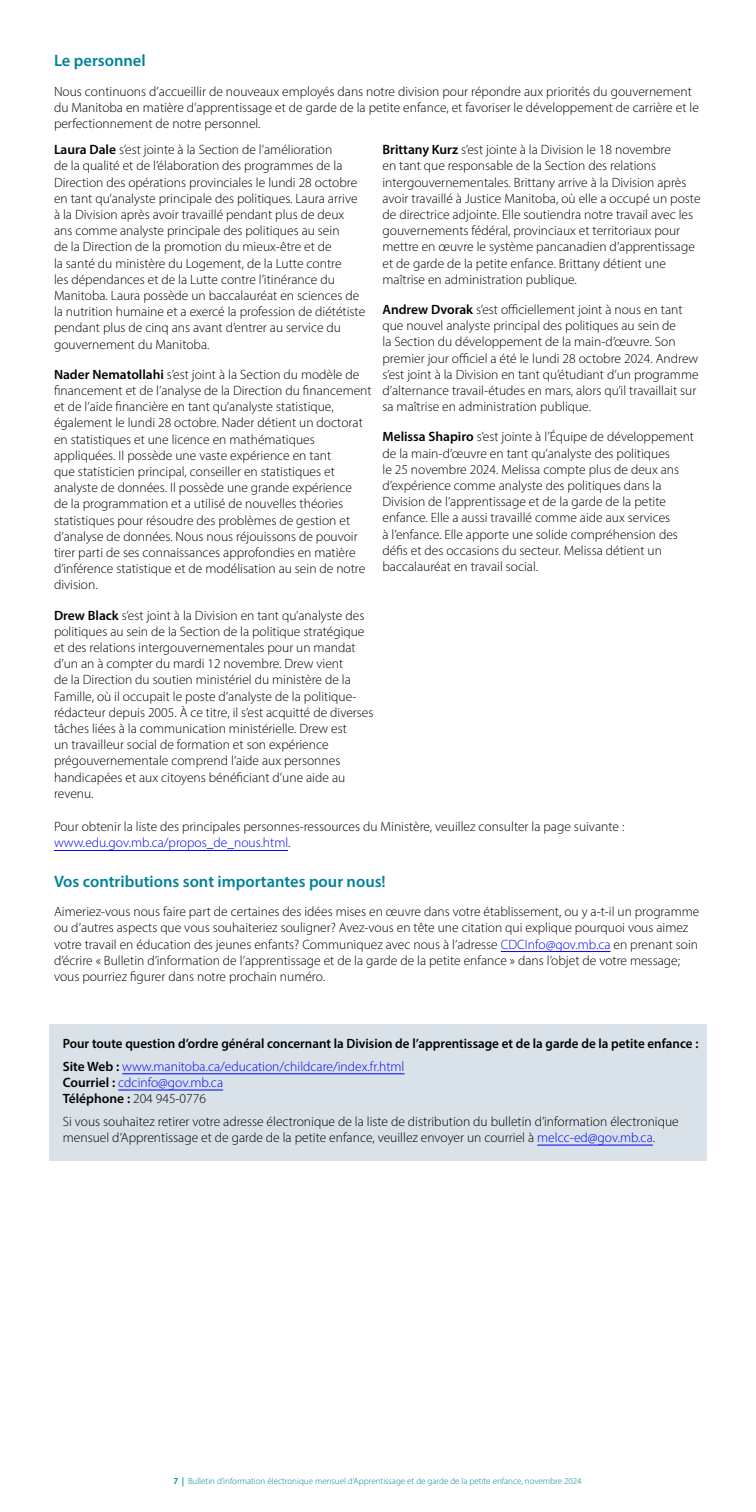
<style>
.page{position:relative;width:756px;height:1512px;background:#fff}
.page>*{position:absolute;margin:0;border:0;box-sizing:border-box;transform-origin:0 0}
.Sub_Head{font:600 16.5px "Myriad Pro";color:#00829a}
.Paragraph_2-col{font:300 13.5px/16.2px "Myriad Pro";color:#000}
.Paragraph{font:300 13.5px/16.2px "Myriad Pro";color:#000}
.Paragraph-2{font:300 13.5px/16.2px "Myriad Pro";color:#0000fa}
.Paragraph-3{font:600 13.5px "Myriad Pro";color:#000}
.t1{font:300 9px "Myriad Pro";color:#00829a}
.s1{font-weight:600}
.s2{color:#0000fa}
.s3{font-weight:600;color:#000}
.s4{color:#000}
</style>
<div class="page">
<hr style="left:54px;top:850px;width:234px;height:1px;background:#0000fa">
<hr style="left:501px;top:951px;width:110px;height:1px;background:#0000fa">
<div style="left:49px;top:1024px;width:658px;height:137px;background:#d9e2e8"></div>
<hr style="left:122px;top:1073px;width:283px;height:1px;background:#0000fa">
<hr style="left:118px;top:1090px;width:105px;height:1px;background:#0000fa">
<hr style="left:537px;top:1145px;width:116px;height:1px;background:#0000fa">
<h3 class="Sub_Head" style="left:54px;top:50px;width:93px">Le personnel</h3>
<p class="Paragraph" style="left:54px;top:83px;width:646px">Nous continuons d’accueillir de nouveaux employés dans notre division pour répondre aux priorités du gouvernement du Manitoba en matière d’apprentissage et de garde de la petite enfance, et favoriser le développement de carrière et le perfectionnement de notre personnel.</p>
<p class="Paragraph_2-col" style="left:54px;top:141px;width:313px"><span class="s1">Laura Dale</span> s’est jointe à la Section de l’amélioration<br>de la qualité et de l’élaboration des programmes de la Direction des opérations provinciales le lundi 28 octobre en tant qu’analyste principale des politiques. Laura arrive à la Division après avoir travaillé pendant plus de deux ans comme analyste principale des politiques au sein<br>de la Direction de la promotion du mieux-être et de<br>la santé du ministère du Logement, de la Lutte contre<br>les dépendances et de la Lutte contre l’itinérance du Manitoba. Laura possède un baccalauréat en sciences de la nutrition humaine et a exercé la profession de diététiste pendant plus de cinq ans avant d’entrer au service du gouvernement du Manitoba.</p>
<p class="Paragraph_2-col" style="left:54px;top:366px;width:319px"><span class="s1">Nader Nematollahi</span> s’est joint à la Section du modèle de financement et de l’analyse de la Direction du financement et de l’aide financière en tant qu’analyste statistique, également le lundi 28 octobre. Nader détient un doctorat en statistiques et une licence en mathématiques appliquées. Il possède une vaste expérience en tant<br>que statisticien principal, conseiller en statistiques et analyste de données. Il possède une grande expérience<br>de la programmation et a utilisé de nouvelles théories statistiques pour résoudre des problèmes de gestion et d’analyse de données. Nous nous réjouissons de pouvoir tirer parti de ses connaissances approfondies en matière d’inférence statistique et de modélisation au sein de notre division.</p>
<p class="Paragraph_2-col" style="left:54px;top:607px;width:321px"><span class="s1">Drew Black</span> s’est joint à la Division en tant qu’analyste des politiques au sein de la Section de la politique stratégique et des relations intergouvernementales pour un mandat d’un an à compter du mardi 12 novembre. Drew vient<br>de la Direction du soutien ministériel du ministère de la Famille, où il occupait le poste d’analyste de la politique&shy;rédacteur depuis 2005. À ce titre, il s’est acquitté de diverses tâches liées à la communication ministérielle. Drew est<br>un travailleur social de formation et son expérience prégouvernementale comprend l’aide aux personnes handicapées et aux citoyens bénéficiant d’une aide au revenu.</p>
<p class="Paragraph_2-col" style="left:382px;top:141px;width:320px"><span class="s1">Brittany Kurz</span> s’est jointe à la Division le 18 novembre<br>en tant que responsable de la Section des relations intergouvernementales. Brittany arrive à la Division après avoir travaillé à Justice Manitoba, où elle a occupé un poste de directrice adjointe. Elle soutiendra notre travail avec les gouvernements fédéral, provinciaux et territoriaux pour mettre en œuvre le système pancanadien d’apprentissage et de garde de la petite enfance. Brittany détient une maîtrise en administration publique.</p>
<p class="Paragraph_2-col" style="left:382px;top:301px;width:318px"><span class="s1">Andrew Dvorak</span> s’est officiellement joint à nous en tant que nouvel analyste principal des politiques au sein de<br>la Section du développement de la main-d’œuvre. Son premier jour officiel a été le lundi 28 octobre 2024. Andrew s’est joint à la Division en tant qu’étudiant d’un programme d’alternance travail-études en mars, alors qu’il travaillait sur sa maîtrise en administration publique.</p>
<p class="Paragraph_2-col" style="left:382px;top:429px;width:313px"><span class="s1">Melissa Shapiro</span> s’est jointe à l’Équipe de développement de la main-d’œuvre en tant qu’analyste des politiques<br>le 25 novembre 2024. Melissa compte plus de deux ans d’expérience comme analyste des politiques dans la Division de l’apprentissage et de la garde de la petite enfance. Elle a aussi travaillé comme aide aux services<br>à l’enfance. Elle apporte une solide compréhension des défis et des occasions du secteur. Melissa détient un baccalauréat en travail social.</p>
<p class="Paragraph" style="left:54px;top:819px;width:572px">Pour obtenir la liste des principales personnes-ressources du Ministère, veuillez consulter la page suivante : <span class="s2">www.edu.gov.mb.ca/propos_de_nous.html</span>.</p>
<h3 class="Sub_Head" style="left:54px;top:871px;width:333px">Vos contributions sont importantes pour nous!</h3>
<p class="Paragraph" style="left:54px;top:903px;width:647px">Aimeriez-vous nous faire part de certaines des idées mises en œuvre dans votre établissement, ou y a-t-il un programme ou d’autres aspects que vous souhaiteriez souligner? Avez-vous en tête une citation qui explique pourquoi vous aimez votre travail en éducation des jeunes enfants? Communiquez avec nous à l’adresse <span class="s2">CDCInfo@gov.mb.ca</span> en prenant soin d’écrire « Bulletin d’information de l’apprentissage et de la garde de la petite enfance » dans l’objet de votre message; vous pourriez figurer dans notre prochain numéro.</p>
<p class="Paragraph-3" style="left:63px;top:1035px;width:637px">Pour toute question d’ordre général concernant la Division de l’apprentissage et de la garde de la petite enfance :</p>
<p class="Paragraph-2" style="left:63px;top:1058px;width:343px"><span class="s3">Site Web :</span> www.manitoba.ca/education/childcare/index.fr.html<br><span class="s3">Courriel :</span> cdcinfo@gov.mb.ca<br><span class="s3">Téléphone :</span> <span class="s4">204 945-0776</span></p>
<p class="Paragraph" style="left:63px;top:1113px;width:617px">Si vous souhaitez retirer votre adresse électronique de la liste de distribution du bulletin d’information électronique mensuel d’Apprentissage et de garde de la petite enfance, veuillez envoyer un courriel à <span class="s2">melcc-ed@gov.mb.ca</span>.</p>
<p class="t1" style="left:173px;top:1476px;width:410px"><span class="s1">7 |</span> Bulletin d’information électronique mensuel d’Apprentissage et de garde de la petite enfance, novembre 2024</p>
</div>
